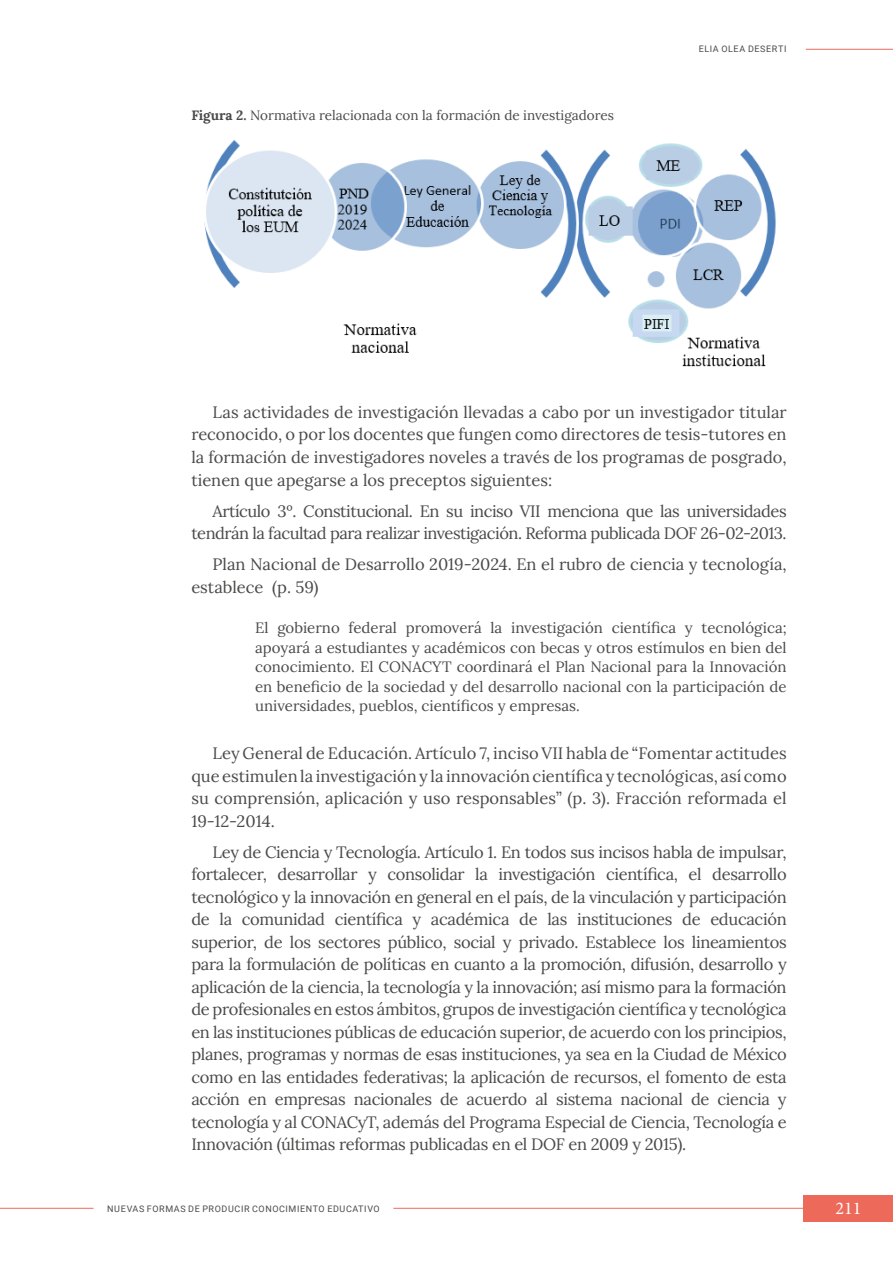
<style>
.page{position:relative;width:893px;height:1263px;background:#fff}
.page>*{position:absolute;margin:0;border:0;box-sizing:border-box;transform-origin:0 0}
.t1{font:18px "Minion Pro";color:#fff}
.t2{font:16.5px/22.5px "Lora";letter-spacing:-.02em;color:#4a4a49;text-align:justify}
.t3{font:16.5px/22.5px "Lora";color:#4a4a49}
.t4{font:15px/19.5px "Lora";color:#4a4a49;text-align:justify}
.t5{font:13.5px "Lora";color:#4a4a49}
.t6{font:9px "Roboto";letter-spacing:.065em;color:#4a4a49}
.s1{font-weight:700}
</style>
<div class="page">
<div style="left:804px;top:1195px;width:89px;height:27px;background:#ed6a5b"></div>
<hr style="left:0;top:1208px;width:94px;height:1px;background:#ed6a5b">
<hr style="left:393px;top:1208px;width:411px;height:1px;background:#ed6a5b">
<hr style="left:806px;top:49px;width:87px;height:1px;background:#ed6a5b">
<img style="left:204px;top:140px;width:572px;height:227px">
<p class="t5" style="left:191px;top:105px;width:424px"><span class="s1">Figura 2.</span> Normativa relacionada con la formación de investigadores</p>
<p class="t6" style="left:699px;top:43px;width:89px">ELIA OLEA DESERTI</p>
<p class="t2" style="left:191px;top:400px;width:597px;text-indent:21px">Las actividades de investigación llevadas a cabo por un investigador titular reconocido, o por los docentes que fungen como directores de tesis-tutores en la formación de investigadores noveles a través de los programas de posgrado, tienen que apegarse a los preceptos siguientes:</p>
<p class="t2" style="left:191px;top:498px;width:597px;text-align:right">Artículo 3º. Constitucional. En su inciso VII menciona que las universidades tendrán la facultad para realizar investigación. Reforma publicada DOF 26-02-2013.</p>
<p class="t3" style="left:191px;top:552px;width:597px;text-indent:21px">Plan Nacional de Desarrollo 2019-2024. En el rubro de ciencia y tecnología, establece (p. 59)</p>
<p class="t4" style="left:255px;top:617px;width:533px">El gobierno federal promoverá la investigación científica y tecnológica; apoyará a estudiantes y académicos con becas y otros estímulos en bien del conocimiento. El CONACYT coordinará el Plan Nacional para la Innovación en beneficio de la sociedad y del desarrollo nacional con la participación de universidades, pueblos, científicos y empresas.</p>
<p class="t2" style="left:191px;top:741px;width:597px;text-indent:21px">Ley General de Educación. Artículo 7, inciso VII habla de “Fomentar actitudes que estimulen la investigación y la innovación científica y tecnológicas, así como su comprensión, aplicación y uso responsables” (p. 3). Fracción reformada el 19-12-2014.</p>
<p class="t2" style="left:191px;top:840px;width:597px;text-indent:21px">Ley de Ciencia y Tecnología. Artículo 1. En todos sus incisos habla de impulsar, fortalecer, desarrollar y consolidar la investigación científica, el desarrollo tecnológico y la innovación en general en el país, de la vinculación y participación de la comunidad científica y académica de las instituciones de educación superior, de los sectores público, social y privado. Establece los lineamientos para la formulación de políticas en cuanto a la promoción, difusión, desarrollo y aplicación de la ciencia, la tecnología y la innovación; así mismo para la formación de profesionales en estos ámbitos, grupos de investigación científica y tecnológica en las instituciones públicas de educación superior, de acuerdo con los principios, planes, programas y normas de esas instituciones, ya sea en la Ciudad de México como en las entidades federativas; la aplicación de recursos, el fomento de esta acción en empresas nacionales de acuerdo al sistema nacional de ciencia y tecnología y al CONACyT, además del Programa Especial de Ciencia, Tecnología e Innovación (últimas reformas publicadas en el DOF en 2009 y 2015).</p>
<p class="t6" style="left:107px;top:1202px;width:274px">NUEVAS FORMAS DE PRODUCIR CONOCIMIENTO EDUCATIVO</p>
<p class="t1" style="left:835px;top:1196px;width:27px">211</p>
</div>
